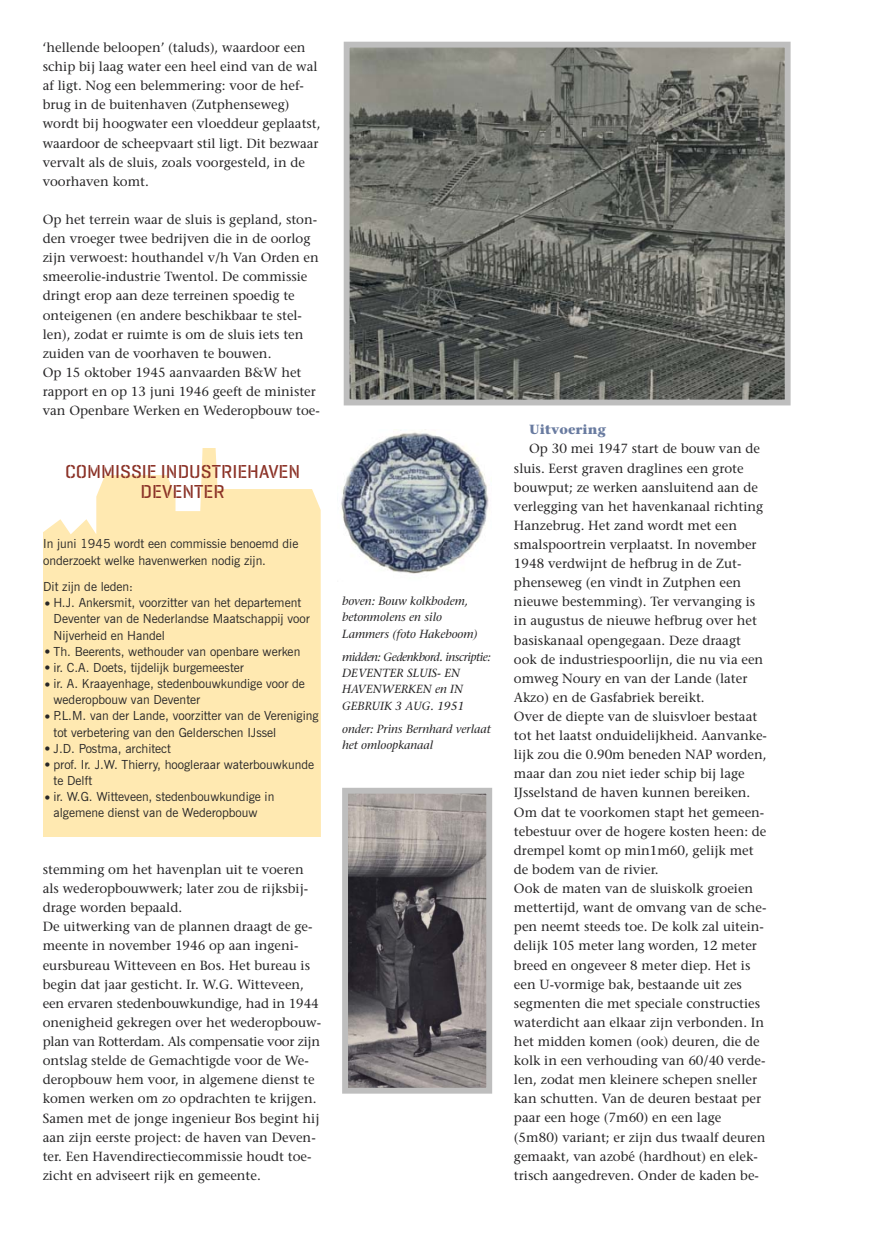
<style>
.page{position:relative;width:876px;height:1238px;background:#fff}
.page>*{position:absolute;margin:0;border:0;box-sizing:border-box;transform-origin:0 0}
.t1{font:500 19.05px/20.5px "Geogrotesque Stencil B";color:#8b3227;text-align:center}
.t2{font:13.2px/19px "Stone Serif";color:#272627}
.t3{font:700 13.2px "Stone Serif";color:#697ba0}
.t4{font:12.45px/16.2px "News Gothic BT";color:#272627}
.t5{font:italic 11.7px/16.2px "Stone Serif";color:#272627}
.s1{font-size:14.7px}
</style>
<div class="page">
<svg style="left:43px;top:448px;width:278px;height:388px;background:#ffebba"></svg>
<img style="left:341px;top:432px;width:148px;height:142px">
<img style="left:351px;top:49px;width:433px;height:349px">
<div style="left:344px;top:42px;width:447px;height:363px;border:6px solid #bebebe"></div>
<img style="left:349px;top:795px;width:136px;height:291px">
<div style="left:342px;top:788px;width:150px;height:305px;border:6px solid #bebebe"></div>
<p class="t2" style="left:43px;top:39px;width:279px">‘hellende beloopen’ (taluds), waardoor een schip bij laag water een heel eind van de wal af ligt. Nog een belemmering: voor de hef&shy;brug in de buitenhaven (Zutphenseweg) wordt bij hoogwater een vloeddeur geplaatst, waardoor de scheepvaart stil ligt. Dit bezwaar vervalt als de sluis, zoals voorgesteld, in de voorhaven komt.</p>
<p class="t2" style="left:43px;top:211px;width:279px">Op het terrein waar de sluis is gepland, ston&shy;den vroeger twee bedrijven die in de oorlog zijn verwoest: houthandel v/h Van Orden en smeerolie-industrie Twentol. De commissie dringt erop aan deze terreinen spoedig te onteigenen (en andere beschikbaar te stel&shy;len), zodat er ruimte is om de sluis iets ten zuiden van de voorhaven te bouwen.<br>Op 15 oktober 1945 aanvaarden B&amp;W het rapport en op 13 juni 1946 geeft de minister van Openbare Werken en Wederopbouw toe-</p>
<h1 class="t1" style="left:65px;top:463px;width:237px">COMMISSIE INDUSTRIEHAVEN<br>DEVENTER</h1>
<p class="t4" style="left:43px;top:537px;width:257px">In juni 1945 wordt een commissie benoemd die onderzoekt welke havenwerken nodig zijn.</p>
<p class="t4" style="left:43px;top:579px;width:92px">Dit zijn de leden:</p>
<p class="t4" style="left:54px;top:596px;width:258px;text-indent:-10px"><span class="s1">•</span>H.J. Ankersmit, voorzitter van het departement<br>Deventer van de Nederlandse Maatschappij voor<br>Nijverheid en Handel</p>
<p class="t4" style="left:43px;top:644px;width:259px"><span class="s1">•</span>Th. Beerents, wethouder van openbare werken</p>
<p class="t4" style="left:43px;top:660px;width:202px"><span class="s1">•</span>ir. C.A. Doets, tijdelijk burgemeester</p>
<p class="t4" style="left:54px;top:676px;width:253px;text-indent:-10px"><span class="s1">•</span>ir. A. Kraayenhage, stedenbouwkundige voor de wederopbouw van Deventer</p>
<p class="t4" style="left:54px;top:709px;width:266px;text-indent:-10px"><span class="s1">•</span>P.L.M. van der Lande, voorzitter van de Vereniging tot verbetering van den Gelderschen IJssel</p>
<p class="t4" style="left:43px;top:741px;width:129px"><span class="s1">•</span>J.D. Postma, architect</p>
<p class="t4" style="left:54px;top:757px;width:262px;text-indent:-10px"><span class="s1">•</span>prof. Ir. J.W. Thierry, hoogleraar waterbouwkunde te Delft</p>
<p class="t4" style="left:43px;top:790px;width:233px;text-align:center"><span class="s1">•</span>ir. W.G. Witteveen, stedenbouwkundige in algemene dienst van de Wederopbouw</p>
<p class="t2" style="left:43px;top:861px;width:280px">stemming om het havenplan uit te voeren als wederopbouwwerk; later zou de rijksbij&shy;drage worden bepaald.<br>De uitwerking van de plannen draagt de ge&shy;meente in november 1946 op aan ingeni&shy;eursbureau Witteveen en Bos. Het bureau is begin dat jaar gesticht. Ir. W.G. Witteveen, een ervaren stedenbouwkundige, had in 1944 onenigheid gekregen over het wederopbouw&shy;plan van Rotterdam. Als compensatie voor zijn ontslag stelde de Gemachtigde voor de We&shy;deropbouw hem voor, in algemene dienst te komen werken om zo opdrachten te krijgen.<br>Samen met de jonge ingenieur Bos begint hij aan zijn eerste project: de haven van Deven&shy;ter. Een Havendirectiecommissie houdt toe&shy;zicht en adviseert rijk en gemeente.</p>
<p class="t5" style="left:342px;top:594px;width:137px">boven: Bouw kolkbodem, betonmolens en silo<br>Lammers (foto Hakeboom)</p>
<p class="t5" style="left:342px;top:650px;width:150px">midden: Gedenkbord. inscriptie:<br>DEVENTER SLUIS- EN<br>HAVENWERKEN en IN<br>GEBRUIK 3 AUG. 1951</p>
<p class="t5" style="left:342px;top:722px;width:150px">onder: Prins Bernhard verlaat het omloopkanaal</p>
<p class="t3" style="left:529px;top:424px;width:79px">Uitvoering</p>
<p class="t2" style="left:514px;top:441px;width:255px;text-indent:15px">Op 30 mei 1947 start de bouw van de sluis. Eerst graven draglines een grote bouwput; ze werken aansluitend aan de verlegging van het havenkanaal richting Hanzebrug. Het zand wordt met een smalspoortrein verplaatst. In november 1948 verdwijnt de hefbrug in de Zut&shy;phenseweg (en vindt in Zutphen een nieuwe bestemming). Ter vervanging is in augustus de nieuwe hefbrug over het basiskanaal opengegaan. Deze draagt ook de industriespoorlijn, die nu via een omweg Noury en van der Lande (later Akzo) en de Gasfabriek bereikt.<br>Over de diepte van de sluisvloer bestaat tot het laatst onduidelijkheid. Aanvanke&shy;lijk zou die 0.90m beneden NAP worden, maar dan zou niet ieder schip bij lage IJsselstand de haven kunnen bereiken.<br>Om dat te voorkomen stapt het gemeen&shy;tebestuur over de hogere kosten heen: de drempel komt op min1m60, gelijk met de bodem van de rivier.<br>Ook de maten van de sluiskolk groeien mettertijd, want de omvang van de sche&shy;pen neemt steeds toe. De kolk zal uitein&shy;delijk 105 meter lang worden, 12 meter breed en ongeveer 8 meter diep. Het is een U-vormige bak, bestaande uit zes segmenten die met speciale constructies waterdicht aan elkaar zijn verbonden. In het midden komen (ook) deuren, die de kolk in een verhouding van 60/40 verde&shy;len, zodat men kleinere schepen sneller kan schutten. Van de deuren bestaat per paar een hoge (7m60) en een lage (5m80) variant; er zijn dus twaalf deuren gemaakt, van azobé (hardhout) en elek&shy;trisch aangedreven. Onder de kaden be-</p>
</div>
